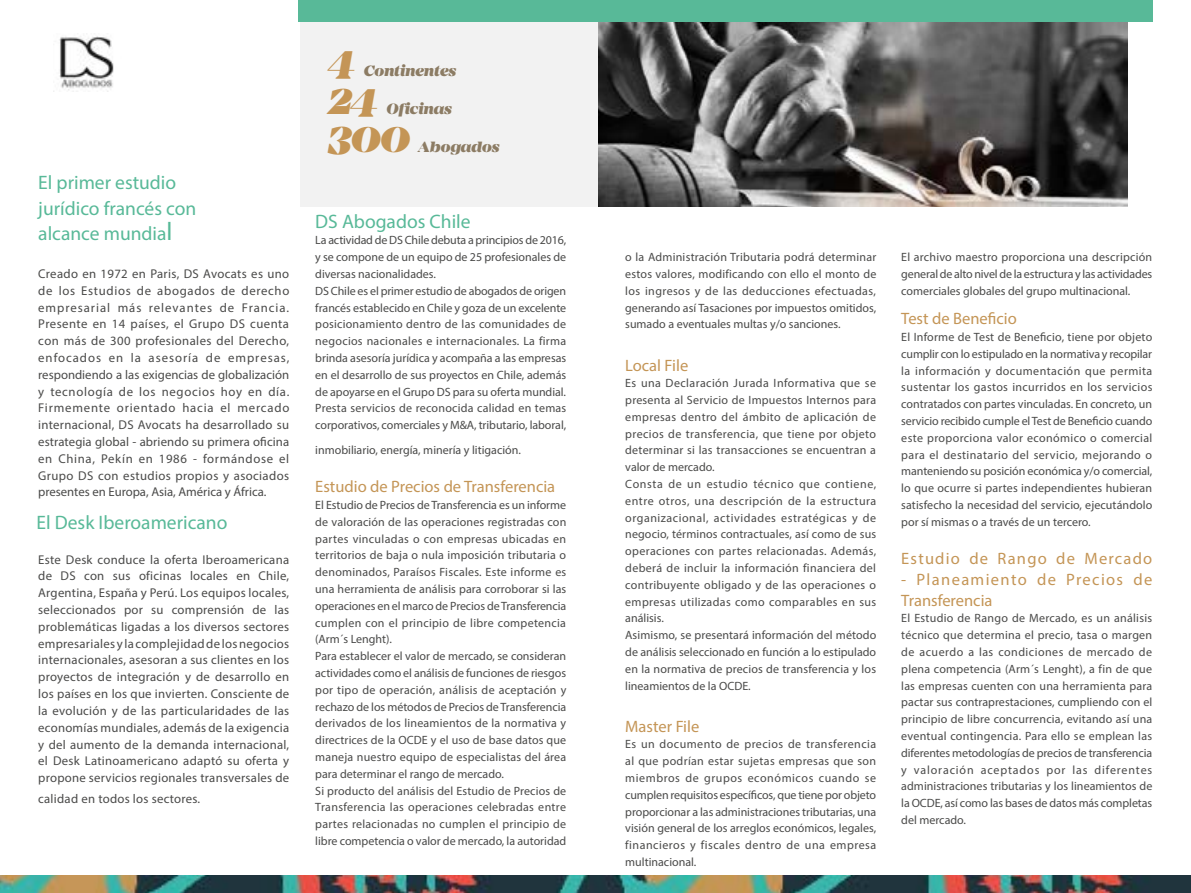
<style>
.page{position:relative;width:1191px;height:893px;background:#fff}
.page>*{position:absolute;margin:0;border:0;box-sizing:border-box;transform-origin:0 0}
.t1{font:italic 900 42.6px "Mirador";color:#c49556}
.t2{font:19.5px/25.5px "Myriad Pro";color:#58b998}
.t3{font:16.5px "Myriad Pro";color:#c49556}
.t4{font:16.5px/21px "Myriad Pro";letter-spacing:.075em;color:#c49556}
.t5{font:16.5px "Myriad Pro";letter-spacing:.07em;color:#c49556}
.t6{font:italic 900 15.45px "Mirador";letter-spacing:-.01em;color:#8c7c64}
.t7{font:12.75px/16.8px "Myriad Pro";letter-spacing:.02em;color:#4a4a49;text-align:justify}
.t8{font:12px/16.8px "Myriad Pro";letter-spacing:.01em;color:#4a4a49;text-align:justify}
.s1{font-size:25.5px}
</style>
<div class="page">
<img style="left:597px;top:21px;width:530px;height:186px">
<div style="left:300px;top:0;width:297px;height:207px;background:#f2f2f2"></div>
<img style="left:0;top:876px;width:1191px;height:17px">
<div style="left:298px;top:0;width:854px;height:21px;background:#58b998"></div>
<img style="left:59px;top:36px;width:55px;height:55px">
<h2 class="t2" style="left:38px;top:170px;width:160px">El primer estudio jurídico francés con alcance mundia<span class="s1">l</span></h2>
<p class="t7" style="left:38px;top:265px;width:253px">Creado en 1972 en Paris, DS Avocats es uno de los Estudios de abogados de derecho empresarial más relevantes de Francia.<br>Presente en 14 países, el Grupo DS cuenta con más de 300 profesionales del Derecho, enfocados en la asesoría de empresas, respondiendo a las exigencias de globalización y tecnología de los negocios hoy en día.<br>Firmemente orientado hacia el mercado internacional, DS Avocats ha desarrollado su estrategia global - abriendo su primera oficina en China, Pekín en 1986 - formándose el Grupo DS con estudios propios y asociados presentes en Europa, Asia, América y África.</p>
<h2 class="t2" style="left:36px;top:509px;width:192px">El Desk Iberoamericano</h2>
<p class="t7" style="left:38px;top:551px;width:252px">Este Desk conduce la oferta Iberoamericana de DS con sus oficinas locales en Chile, Argentina, España y Perú. Los equipos locales, seleccionados por su comprensión de las problemáticas ligadas a los diversos sectores empresariales y la complejidad de los negocios internacionales, asesoran a sus clientes en los proyectos de integración y de desarrollo en los países en los que invierten. Consciente de la evolución y de las particularidades de las economías mundiales, además de la exigencia y del aumento de la demanda internacional, el Desk Latinoamericano adaptó su oferta y propone servicios regionales transversales de</p>
<p class="t7" style="left:38px;top:790px;width:163px">calidad en todos los sectores.</p>
<h1 class="t1" style="left:328px;top:36px;width:29px">4</h1>
<p class="t6" style="left:364px;top:62px;width:94px">Continentes</p>
<h1 class="t1" style="left:328px;top:74px;width:51px">24</h1>
<p class="t6" style="left:386px;top:100px;width:67px">Oficinas</p>
<h1 class="t1" style="left:328px;top:112px;width:83px">300</h1>
<p class="t6" style="left:418px;top:137px;width:83px">Abogados</p>
<h2 class="t2" style="left:315px;top:208px;width:157px">DS Abogados Chile</h2>
<p class="t8" style="left:315px;top:232px;width:252px;text-align:left">La actividad de DS Chile debuta a principios de 2016, y se compone de un equipo de 25 profesionales de diversas nacionalidades.<br>DS Chile es el primer estudio de abogados de origen francés establecido en Chile y goza de un excelente posicionamiento dentro de las comunidades de negocios nacionales e internacionales. La firma brinda asesoría jurídica y acompaña a las empresas en el desarrollo de sus proyectos en Chile, además de apoyarse en el Grupo DS para su oferta mundial.<br>Presta servicios de reconocida calidad en temas corporativos, comerciales y M&amp;A, tributario, laboral,</p>
<p class="t8" style="left:315px;top:442px;width:207px">inmobiliario, energía, minería y litigación.</p>
<h3 class="t3" style="left:315px;top:476px;width:241px">Estudio de Precios de Transferencia</h3>
<p class="t8" style="left:315px;top:496px;width:253px;text-align:left">El Estudio de Precios de Transferencia es un informe de valoración de las operaciones registradas con partes vinculadas o con empresas ubicadas en territorios de baja o nula imposición tributaria o denominados, Paraísos Fiscales. Este informe es una herramienta de análisis para corroborar si las operaciones en el marco de Precios de Transferencia cumplen con el principio de libre competencia (Arm´s Lenght).<br>Para establecer el valor de mercado, se consideran actividades como el análisis de funciones de riesgos por tipo de operación, análisis de aceptación y rechazo de los métodos de Precios de Transferencia derivados de los lineamientos de la normativa y directrices de la OCDE y el uso de base datos que maneja nuestro equipo de especialistas del área para determinar el rango de mercado.<br>Si producto del análisis del Estudio de Precios de Transferencia las operaciones celebradas entre partes relacionadas no cumplen el principio de libre competencia o valor de mercado, la autoridad</p>
<p class="t8" style="left:625px;top:249px;width:253px">o la Administración Tributaria podrá determinar estos valores, modificando con ello el monto de los ingresos y de las deducciones efectuadas, generando así Tasaciones por impuestos omitidos, sumado a eventuales multas y/o sanciones.</p>
<h3 class="t3" style="left:625px;top:355px;width:64px">Local File</h3>
<p class="t8" style="left:625px;top:375px;width:252px;text-align:left">Es una Declaración Jurada Informativa que se presenta al Servicio de Impuestos Internos para empresas dentro del ámbito de aplicación de precios de transferencia, que tiene por objeto determinar si las transacciones se encuentran a valor de mercado.<br>Consta de un estudio técnico que contiene, entre otros, una descripción de la estructura organizacional, actividades estratégicas y de negocio, términos contractuales, así como de sus operaciones con partes relacionadas. Además, deberá de incluir la información financiera del contribuyente obligado y de las operaciones o empresas utilizadas como comparables en sus análisis.<br>Asimismo, se presentará información del método de análisis seleccionado en función a lo estipulado en la normativa de precios de transferencia y los lineamientos de la OCDE.</p>
<h3 class="t3" style="left:625px;top:716px;width:76px">Master File</h3>
<p class="t8" style="left:625px;top:736px;width:252px">Es un documento de precios de transferencia al que podrían estar sujetas empresas que son miembros de grupos económicos cuando se cumplen requisitos específicos, que tiene por objeto proporcionar a las administraciones tributarias, una visión general de los arreglos económicos, legales, financieros y fiscales dentro de una empresa multinacional.</p>
<p class="t8" style="left:901px;top:249px;width:252px">El archivo maestro proporciona una descripción general de alto nivel de la estructura y las actividades comerciales globales del grupo multinacional.</p>
<h3 class="t3" style="left:901px;top:308px;width:117px">Test de Beneficio</h3>
<p class="t8" style="left:901px;top:328px;width:253px">El Informe de Test de Beneficio, tiene por objeto cumplir con lo estipulado en la normativa y recopilar la información y documentación que permita sustentar los gastos incurridos en los servicios contratados con partes vinculadas. En concreto, un servicio recibido cumple el Test de Beneficio cuando este proporciona valor económico o comercial para el destinatario del servicio, mejorando o manteniendo su posición económica y/o comercial, lo que ocurre si partes independientes hubieran satisfecho la necesidad del servicio, ejecutándolo por sí mismas o a través de un tercero.</p>
<h3 class="t5" style="left:901px;top:548px;width:252px">Estudio de Rango de Mercado</h3>
<h3 class="t4" style="left:901px;top:568px;width:252px">- Planeamiento de Precios de<br>Transferencia</h3>
<p class="t8" style="left:901px;top:610px;width:253px">El Estudio de Rango de Mercado, es un análisis técnico que determina el precio, tasa o margen de acuerdo a las condiciones de mercado de plena competencia (Arm´s Lenght), a fin de que las empresas cuenten con una herramienta para pactar sus contraprestaciones, cumpliendo con el principio de libre concurrencia, evitando así una eventual contingencia. Para ello se emplean las diferentes metodologías de precios de transferencia y valoración aceptados por las diferentes administraciones tributarias y los lineamientos de la OCDE, así como las bases de datos más completas del mercado.</p>
</div>
